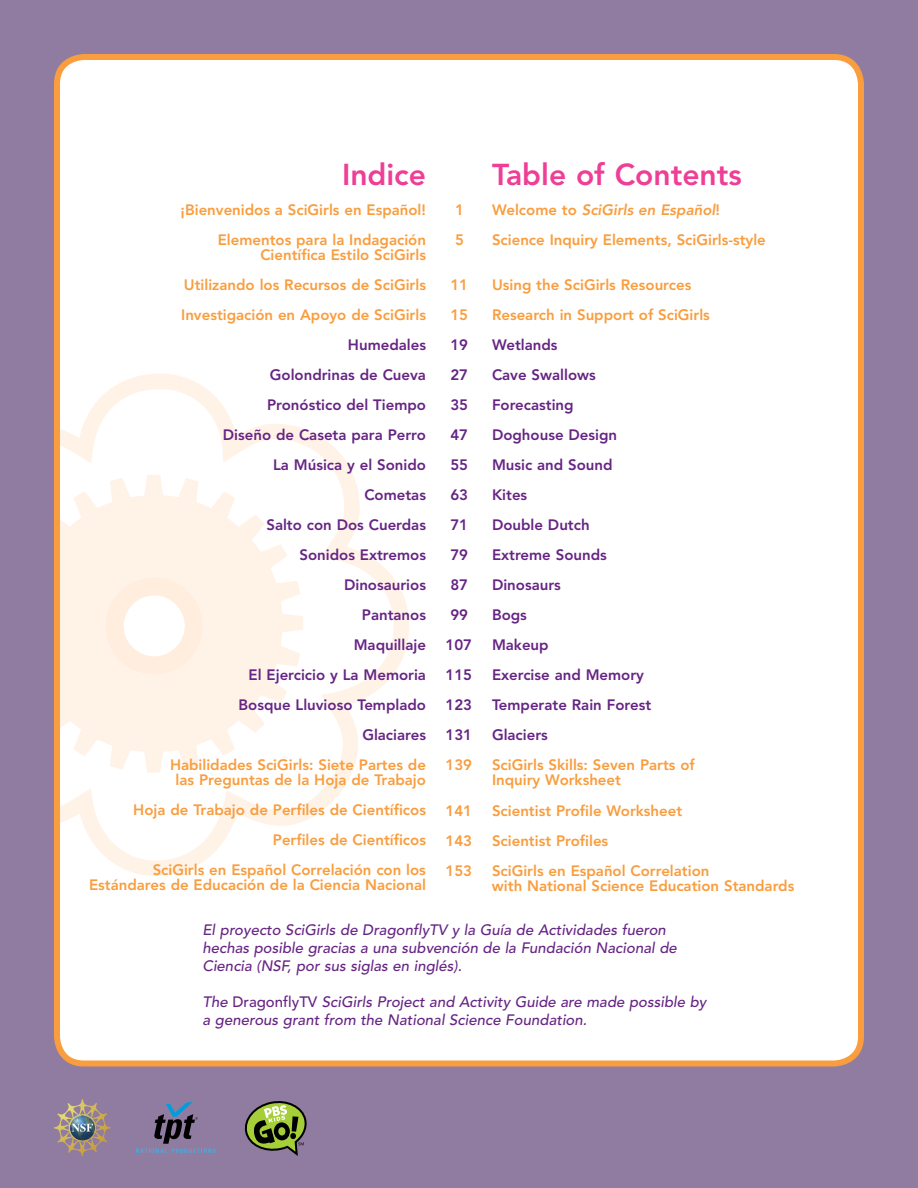
<style>
.page{position:relative;width:918px;height:1188px;background:#917ca1}
.page>*{position:absolute;margin:0;border:0;box-sizing:border-box;transform-origin:0 0}
.t1{font:800 30px "Avenir";color:#ee3e96}
.t2{font:800 15px/30px "Avenir";color:#f99d3e;text-align:right}
.t3{font:800 15px/30px "Avenir";color:#662484;text-align:right}
.t4{font:italic 500 15px/18px "Avenir";color:#662484}
.t5{font:italic 800 15px "Avenir";color:#f99d3e}
.s1{font-style:normal}
</style>
<div class="page">
<div style="left:57px;top:57px;width:804px;height:1007px;background:#fff;border-radius:27px"></div>
<div style="left:54px;top:54px;width:810px;height:1012px;border:6px solid #f99d3e;border-radius:27px"></div>
<svg style="left:61px;top:374px;width:348px;height:502px"></svg>
<svg style="left:61px;top:475px;width:242px;height:298px;fill:#fff2e7"></svg>
<svg style="left:106px;top:577px;width:96px;height:97px"></svg>
<svg style="left:244px;top:1101px;width:63px;height:55px"></svg>
<svg style="left:54px;top:1100px;width:57px;height:56px"></svg>
<svg style="left:136px;top:1102px;width:80px;height:51px"></svg>
<h1 class="t1" style="left:342px;top:157px;width:85px">Indice</h1>
<p class="t2" style="left:181px;top:195px;width:247px">¡Bienvenidos a SciGirls en Español!<br>Elementos para la Indagación</p>
<p class="t2" style="left:181px;top:240px;width:246px;text-align:justify;text-indent:79px">Científica Estilo SciGirls Utilizando los Recursos de SciGirls Investigación en Apoyo de SciGirls</p>
<p class="t3" style="left:223px;top:330px;width:205px">Humedales<br>Golondrinas de Cueva<br>Pronóstico del Tiempo<br>Diseño de Caseta para Perro<br>La Música y el Sonido<br>Cometas<br>Salto con Dos Cuerdas<br>Sonidos Extremos<br>Dinosaurios<br>Pantanos<br>Maquillaje<br>El Ejercicio y La Memoria<br>Bosque Lluvioso Templado<br>Glaciares</p>
<p class="t2" style="left:170px;top:757px;width:258px;line-height:15px;text-align:center">Habilidades SciGirls: Siete Partes de las Preguntas de la Hoja de Trabajo</p>
<p class="t2" style="left:133px;top:795px;width:294px">Hoja de Trabajo de Perfiles de Científicos<br>Perfiles de Científicos<br>SciGirls en Español Correlación con los</p>
<p class="t2" style="left:89px;top:870px;width:338px">Estándares de Educación de la Ciencia Nacional</p>
<h1 class="t1" style="left:492px;top:157px;width:251px">Table of Contents</h1>
<p class="t2" style="left:455px;top:195px;width:10px">1</p>
<p class="t5" style="left:492px;top:201px;width:229px"><span class="s1">Welcome to</span> SciGirls en Español<span class="s1">!</span></p>
<p class="t2" style="left:455px;top:225px;width:10px">5</p>
<p class="t2" style="left:492px;top:225px;width:275px">Science Inquiry Elements, SciGirls-style</p>
<p class="t2" style="left:450px;top:270px;width:19px">11</p>
<p class="t2" style="left:492px;top:270px;width:201px">Using the SciGirls Resources</p>
<p class="t2" style="left:450px;top:300px;width:19px">15</p>
<p class="t2" style="left:492px;top:300px;width:219px">Research in Support of SciGirls</p>
<p class="t3" style="left:450px;top:330px;width:19px">19</p>
<p class="t3" style="left:492px;top:330px;width:67px">Wetlands</p>
<p class="t3" style="left:450px;top:360px;width:19px">27</p>
<p class="t3" style="left:492px;top:360px;width:105px">Cave Swallows</p>
<p class="t3" style="left:450px;top:390px;width:19px">35</p>
<p class="t3" style="left:492px;top:390px;width:83px">Forecasting</p>
<p class="t3" style="left:450px;top:420px;width:19px">47</p>
<p class="t3" style="left:492px;top:420px;width:127px">Doghouse Design</p>
<p class="t3" style="left:450px;top:450px;width:19px">55</p>
<p class="t3" style="left:492px;top:450px;width:122px">Music and Sound</p>
<p class="t3" style="left:450px;top:480px;width:19px">63</p>
<p class="t3" style="left:492px;top:480px;width:37px">Kites</p>
<p class="t3" style="left:450px;top:510px;width:19px">71</p>
<p class="t3" style="left:492px;top:510px;width:99px">Double Dutch</p>
<p class="t3" style="left:450px;top:540px;width:19px">79</p>
<p class="t3" style="left:492px;top:540px;width:116px">Extreme Sounds</p>
<p class="t3" style="left:450px;top:570px;width:19px">87</p>
<p class="t3" style="left:492px;top:570px;width:70px">Dinosaurs</p>
<p class="t3" style="left:450px;top:600px;width:19px">99</p>
<p class="t3" style="left:492px;top:600px;width:36px">Bogs</p>
<p class="t3" style="left:446px;top:630px;width:28px">107</p>
<p class="t3" style="left:492px;top:630px;width:58px">Makeup</p>
<p class="t3" style="left:446px;top:660px;width:28px">115</p>
<p class="t3" style="left:492px;top:660px;width:154px">Exercise and Memory</p>
<p class="t3" style="left:446px;top:690px;width:28px">123</p>
<p class="t3" style="left:492px;top:690px;width:161px">Temperate Rain Forest</p>
<p class="t3" style="left:446px;top:720px;width:28px">131</p>
<p class="t3" style="left:492px;top:720px;width:57px">Glaciers</p>
<p class="t2" style="left:446px;top:750px;width:28px">139</p>
<p class="t2" style="left:492px;top:757px;width:204px;line-height:15px;text-align:left">SciGirls Skills: Seven Parts of<br>Inquiry Worksheet</p>
<p class="t2" style="left:446px;top:796px;width:28px">141</p>
<p class="t2" style="left:492px;top:796px;width:192px">Scientist Profile Worksheet</p>
<p class="t2" style="left:446px;top:826px;width:28px">143</p>
<p class="t2" style="left:492px;top:826px;width:118px">Scientist Profiles</p>
<p class="t2" style="left:446px;top:856px;width:28px">153</p>
<p class="t2" style="left:492px;top:864px;width:304px;line-height:15px;text-align:left">SciGirls en Español Correlation<br>with National Science Education Standards</p>
<p class="t4" style="left:202px;top:921px;width:476px">El proyecto SciGirls de DragonflyTV y la Guía de Actividades fueron hechas posible gracias a una subvención de la Fundación Nacional de<br>Ciencia (NSF, por sus siglas en inglés).</p>
<p class="t4" style="left:202px;top:993px;width:505px">The <span class="s1">DragonflyTV</span> SciGirls Project and Activity Guide are made possible by a generous grant from the National Science Foundation.</p>
</div>
